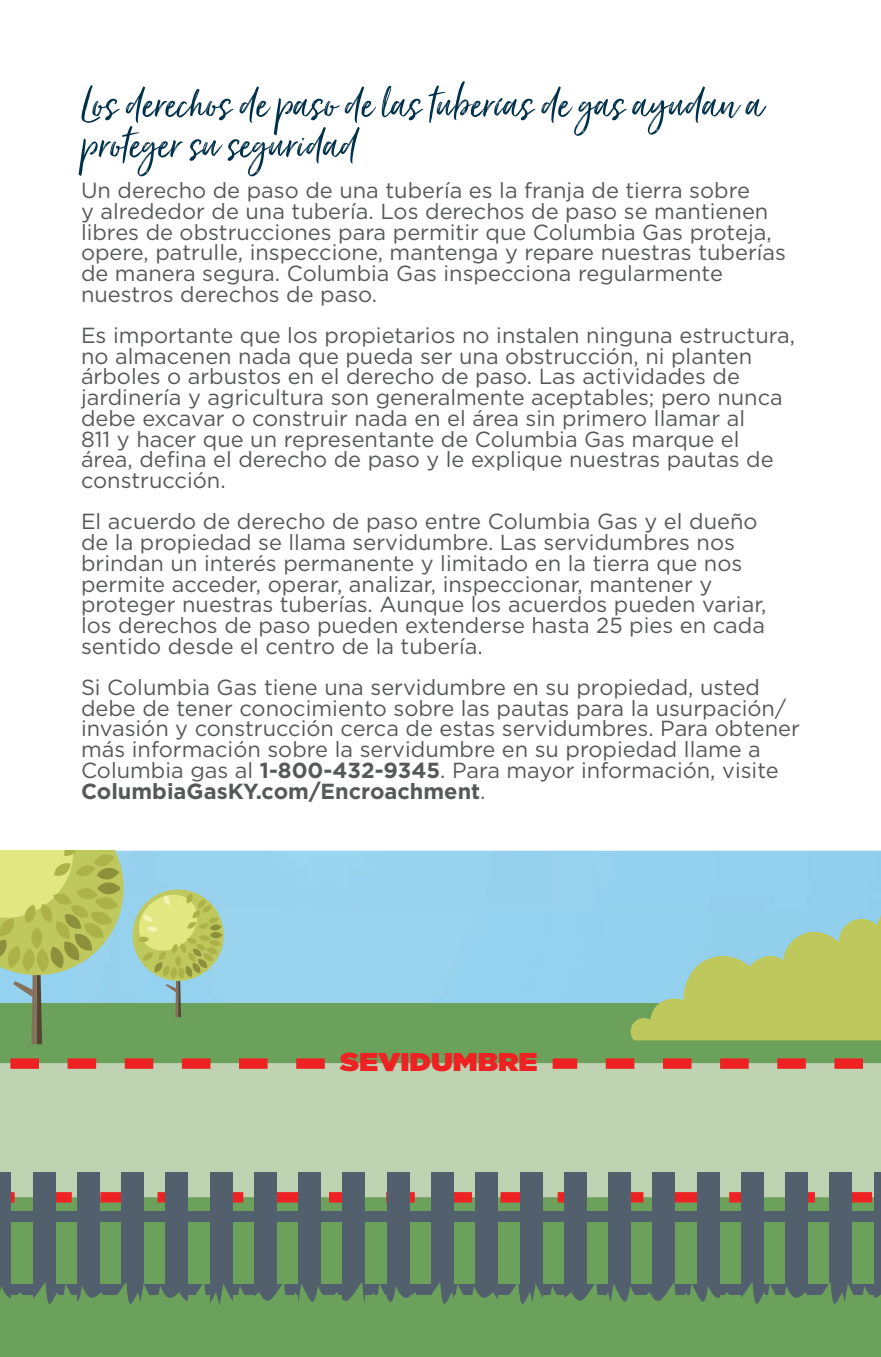
<style>
.page{position:relative;width:881px;height:1357px;background:#fff}
.page>*{position:absolute;margin:0;border:0;box-sizing:border-box;transform-origin:0 0}
.t1{font:54px/40.5px "Just Lovely";color:#00314c}
.t2{font:900 25.65px "Gotham";color:#ee2123;scale:1.12 1}
.t3{font:21.82px/20.7px "Gotham";color:#57585a}
.s1{font-weight:700}
</style>
<div class="page">
<div style="left:0;top:1003px;width:881px;height:323px;background:#6ba15a"></div>
<svg style="left:630px;top:896px;width:251px;height:144px"></svg>
<svg style="left:0;top:850px;width:124px;height:194px"></svg>
<svg style="left:135px;top:892px;width:87px;height:125px"></svg>
<svg style="left:0;top:1058px;width:881px;height:144px;fill:#bfd3b3"></svg>
<div style="left:0;top:1172px;width:11px;height:136px;background:#52606e"></div>
<div style="left:33px;top:1172px;width:22px;height:136px;background:#52606e"></div>
<div style="left:77px;top:1172px;width:23px;height:136px;background:#52606e"></div>
<div style="left:122px;top:1172px;width:22px;height:136px;background:#52606e"></div>
<div style="left:166px;top:1172px;width:22px;height:136px;background:#52606e"></div>
<div style="left:210px;top:1172px;width:22px;height:136px;background:#52606e"></div>
<div style="left:254px;top:1172px;width:23px;height:136px;background:#52606e"></div>
<div style="left:299px;top:1172px;width:22px;height:136px;background:#52606e"></div>
<div style="left:343px;top:1172px;width:22px;height:136px;background:#52606e"></div>
<div style="left:387px;top:1172px;width:22px;height:136px;background:#52606e"></div>
<div style="left:431px;top:1172px;width:23px;height:136px;background:#52606e"></div>
<div style="left:476px;top:1172px;width:22px;height:136px;background:#52606e"></div>
<div style="left:520px;top:1172px;width:22px;height:136px;background:#52606e"></div>
<div style="left:564px;top:1172px;width:22px;height:136px;background:#52606e"></div>
<div style="left:608px;top:1172px;width:23px;height:136px;background:#52606e"></div>
<div style="left:652px;top:1172px;width:23px;height:136px;background:#52606e"></div>
<div style="left:697px;top:1172px;width:22px;height:136px;background:#52606e"></div>
<div style="left:741px;top:1172px;width:22px;height:136px;background:#52606e"></div>
<div style="left:785px;top:1172px;width:23px;height:136px;background:#52606e"></div>
<div style="left:829px;top:1172px;width:23px;height:136px;background:#52606e"></div>
<div style="left:874px;top:1172px;width:7px;height:136px;background:#52606e"></div>
<div style="left:0;top:1211px;width:881px;height:11px;background:#52606e"></div>
<svg style="left:0;top:1278px;width:881px;height:30px"></svg>
<div style="left:0;top:1311px;width:881px;height:46px;background:#6ba15a"></div>
<p class="t1" style="left:81px;top:86px;width:683px">Los derechos de paso de las tuberías de gas ayudan a proteger su seguridad</p>
<p class="t3" style="left:81px;top:180px;width:707px">Un derecho de paso de una tubería es la franja de tierra sobre<br>y alrededor de una tubería. Los derechos de paso se mantienen libres de obstrucciones para permitir que Columbia Gas proteja, opere, patrulle, inspeccione, mantenga y repare nuestras tuberías de manera segura. Columbia Gas inspecciona regularmente nuestros derechos de paso.</p>
<p class="t3" style="left:81px;top:324px;width:716px">Es importante que los propietarios no instalen ninguna estructura, no almacenen nada que pueda ser una obstrucción, ni planten árboles o arbustos en el derecho de paso. Las actividades de jardinería y agricultura son generalmente aceptables; pero nunca debe excavar o construir nada en el área sin primero llamar al<br>811 y hacer que un representante de Columbia Gas marque el área, defina el derecho de paso y le explique nuestras pautas de construcción.</p>
<p class="t3" style="left:81px;top:511px;width:687px">El acuerdo de derecho de paso entre Columbia Gas y el dueño de la propiedad se llama servidumbre. Las servidumbres nos brindan un interés permanente y limitado en la tierra que nos permite acceder, operar, analizar, inspeccionar, mantener y proteger nuestras tuberías. Aunque los acuerdos pueden variar, los derechos de paso pueden extenderse hasta 25 pies en cada sentido desde el centro de la tubería.</p>
<p class="t3" style="left:81px;top:676px;width:720px">Si Columbia Gas tiene una servidumbre en su propiedad, usted debe de tener conocimiento sobre las pautas para la usurpación/ invasión y construcción cerca de estas servidumbres. Para obtener más información sobre la servidumbre en su propiedad llame a Columbia gas al <span class="s1">1-800-432-9345</span>. Para mayor información, visite <span class="s1">ColumbiaGasKY.com/Encroachment</span>.</p>
<p class="t2" style="left:340px;top:1043px;width:178px">SEVIDUMBRE</p>
</div>
